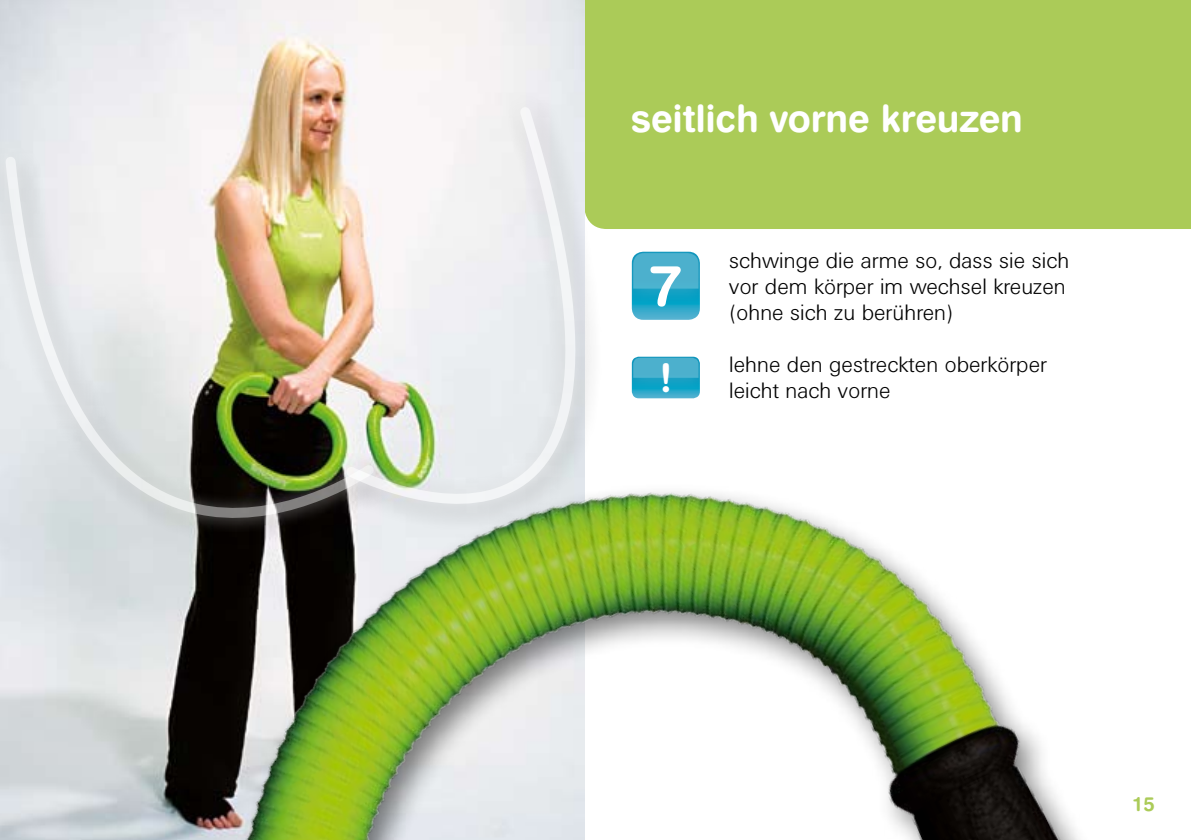
<style>
.page{position:relative;width:1191px;height:840px;background:#fff}
.page>*{position:absolute;margin:0;border:0;box-sizing:border-box;transform-origin:0 0}
.t1{font:58.4px "Swiss 721 BT Bold Rounded";color:#fff}
.t2{font:39.6px "Swiss 721 BT Bold Rounded";color:#fff}
.t3{font:38px "Swiss 721 BT Bold Rounded";letter-spacing:-.005em;color:#fff}
.t4{font:300 22px/26px "Univers BQ";color:#000}
.t5{font:20px "Swiss 721 BT Bold Rounded";color:#abcb58}
</style>
<div class="page">
<div style="left:584px;top:0;width:607px;height:229px;background:#abcb58"></div>
<img style="left:0;top:0;width:584px;height:839px">
<svg style="left:0;top:151px;width:213px;height:403px"></svg>
<img style="left:213px;top:83px;width:499px;height:209px">
<svg style="left:341px;top:99px;width:348px;height:193px"></svg>
<div style="left:615px;top:235px;width:100px;height:100px;background:#fff"></div>
<img style="left:125px;top:292px;width:953px;height:547px">
<div style="left:617px;top:237px;width:96px;height:66px;background:#fff"></div>
<svg style="left:632px;top:251px;width:68px;height:68px;background:#3badcc"></svg>
<div style="left:617px;top:341px;width:96px;height:51px;background:#fff"></div>
<svg style="left:632px;top:356px;width:68px;height:42px;background:#39accb"></svg>
<h3 class="t3" style="left:630px;top:95px;width:394px">seitlich vorne kreuzen</h3>
<h1 class="t1" style="left:649px;top:248px;width:35px">7</h1>
<h2 class="t2" style="left:659px;top:352px;width:15px">!</h2>
<p class="t4" style="left:729px;top:248px;width:342px">schwinge die arme so, dass sie sich vor dem körper im wechsel kreuzen (ohne sich zu berühren)</p>
<p class="t4" style="left:729px;top:352px;width:319px">lehne den gestreckten oberkörper leicht nach vorne</p>
<p class="t5" style="left:1132px;top:791px;width:24px">15</p>
</div>
